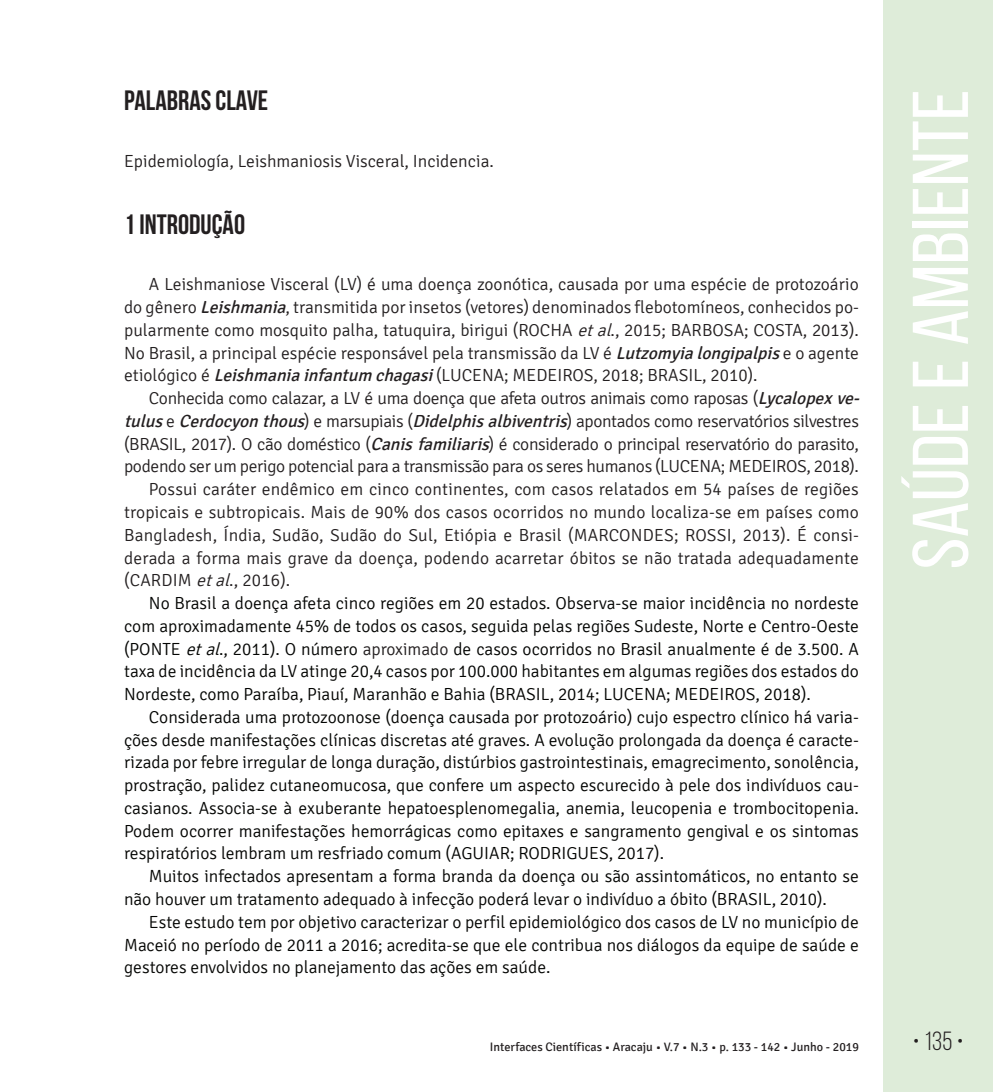
<style>
.page{position:relative;width:993px;height:1092px;background:#fff}
.page>*{position:absolute;margin:0;border:0;box-sizing:border-box;transform-origin:0 0}
.t1{font:78.75px "Bebas Neue";color:#fff;scale:1.09 1}
.t2{font:700 28px "Bebas Neue";color:#231f20}
.t3{font:26.25px "Bebas Neue";color:#231f20}
.t4{font:300 17.5px "Signika";color:#040503}
.t5{font:300 17.5px/22.8px "Signika";color:#231f20;text-align:justify}
.t6{font:300 17.5px "Signika";letter-spacing:-.02em;color:#231f20}
.t7{font:12.25px "Signika";color:#231f20}
.s1{font-weight:400;font-style:italic}
.s2{font-style:italic}
.s3{color:#231f20}
</style>
<div class="page">
<div style="left:883px;top:0;width:109px;height:1091px;background:#deecd9"></div>
<h2 class="t2" style="left:124px;top:85px;width:146px">PALABRAS CLAVE</h2>
<p class="t5" style="left:124px;top:150px;width:371px">Epidemiología, Leishmaniosis Visceral, Incidencia.</p>
<h2 class="t2" style="left:124px;top:209px;width:122px">1 INTRODUÇÃO</h2>
<p class="t5" style="left:124px;top:273px;width:736px;text-indent:25px">A Leishmaniose Visceral (LV) é uma doença zoonótica, causada por uma espécie de protozoário do gênero <span class="s1">Leishmania</span>, transmitida por insetos (vetores) denominados flebotomíneos, conhecidos po&shy;pularmente como mosquito palha, tatuquira, birigui (ROCHA <span class="s2">etal</span>., 2015; BARBOSA; COSTA, 2013).<br>No Brasil, a principal espécie responsável pela transmissão da LV é <span class="s1">Lutzomyialongipalpis</span>e o agente etiológico é <span class="s1">Leishmaniainfantum chagasi</span>(LUCENA; MEDEIROS, 2018; BRASIL, 2010).</p>
<p class="t6" style="left:149px;top:388px;width:716px">Conhecida como calazar, a LV é uma doença que afeta outros animais como raposas (<span class="s1">Lycalopexve-</span></p>
<p class="t6" style="left:124px;top:411px;width:736px"><span class="s1">tulus</span>e <span class="s1">Cerdocyon thous</span>) e marsupiais (<span class="s1">Didelphisalbiventris</span>) apontados como reservatórios silvestres</p>
<p class="t6" style="left:124px;top:434px;width:736px">(BRASIL, 2017). O cão doméstico (<span class="s1">Canisfamiliaris</span>) é considerado o principal reservatório do parasito,</p>
<p class="t6" style="left:124px;top:457px;width:736px">podendo ser um perigo potencial para a transmissão para os seres humanos (LUCENA; MEDEIROS, 2018).</p>
<p class="t5" style="left:149px;top:478px;width:711px">Possui caráter endêmico em cinco continentes, com casos relatados em 54 países de regiões</p>
<p class="t5" style="left:124px;top:501px;width:736px">tropicais e subtropicais. Mais de 90% dos casos ocorridos no mundo localiza-se em países como</p>
<p class="t5" style="left:124px;top:524px;width:736px">Bangladesh, Índia, Sudão, Sudão do Sul, Etiópia e Brasil (MARCONDES; ROSSI, 2013). É consi-</p>
<p class="t5" style="left:124px;top:546px;width:736px">derada a forma mais grave da doença, podendo acarretar óbitos se não tratada adequadamente</p>
<p class="t5" style="left:124px;top:569px;width:168px">(CARDIM <span class="s2">etal</span>., 2016).</p>
<p class="t4" style="left:149px;top:593px;width:711px">No Brasil a doença afeta cinco regiões em 20 estados. Observa-se maior incidência no nordeste</p>
<p class="t4" style="left:124px;top:616px;width:736px">com aproximadamente 45% de todos os casos, seguida pelas regiões Sudeste, Norte e Centro-Oeste</p>
<p class="t4" style="left:124px;top:639px;width:736px">(PONTE <span class="s2">etal</span>., 2011). O número <span class="s3">aproximado</span> de casos ocorridos no Brasil anualmente é de 3.500. A</p>
<p class="t4" style="left:124px;top:661px;width:736px">taxa de incidência da LV atinge 20,4 casos por 100.000 habitantes em algumas regiões dos estados do</p>
<p class="t4" style="left:124px;top:684px;width:688px">Nordeste, como Paraíba, Piauí, Maranhão e Bahia (BRASIL, 2014; LUCENA; MEDEIROS, 2018).</p>
<p class="t4" style="left:149px;top:707px;width:711px">Considerada uma protozoonose (doença causada por protozoário) cujo espectro clínico há varia-</p>
<p class="t4" style="left:124px;top:730px;width:736px">ções desde manifestações clínicas discretas até graves. A evolução prolongada da doença é caracte-</p>
<p class="t4" style="left:124px;top:752px;width:736px">rizada por febre irregular de longa duração, distúrbios gastrointestinais, emagrecimento, sonolência,</p>
<p class="t4" style="left:124px;top:775px;width:736px">prostração, palidez cutaneomucosa, que confere um aspecto escurecido à pele dos indivíduos cau-</p>
<p class="t4" style="left:124px;top:798px;width:736px">casianos. Associa-se à exuberante hepatoesplenomegalia, anemia, leucopenia e trombocitopenia.</p>
<p class="t4" style="left:124px;top:821px;width:736px">Podem ocorrer manifestações hemorrágicas como epitaxes e sangramento gengival e os sintomas</p>
<p class="t4" style="left:124px;top:843px;width:541px">respiratórios lembram um resfriado comum (AGUIAR; RODRIGUES, 2017).</p>
<p class="t4" style="left:149px;top:866px;width:711px">Muitos infectados apresentam a forma branda da doença ou são assintomáticos, no entanto se</p>
<p class="t4" style="left:124px;top:889px;width:704px">não houver um tratamento adequado à infecção poderá levar o indivíduo a óbito (BRASIL, 2010).</p>
<p class="t4" style="left:149px;top:912px;width:711px">Este estudo tem por objetivo caracterizar o perfil epidemiológico dos casos de LV no município de</p>
<p class="t4" style="left:124px;top:934px;width:736px">Maceió no período de 2011 a 2016; acredita-se que ele contribua nos diálogos da equipe de saúde e</p>
<p class="t4" style="left:124px;top:957px;width:428px">gestores envolvidos no planejamento das ações em saúde.</p>
<h1 class="t1" style="left:897px;top:569px;width:442px;rotate:-90deg">Saúde e Ambiente</h1>
<p class="t7" style="left:490px;top:1040px;width:370px">Interfaces Científicas • Aracaju • V.7 • N.3 • p. 133 - 142 • Junho - 2019</p>
<h3 class="t3" style="left:912px;top:1026px;width:52px">• 135 •</h3>
</div>
